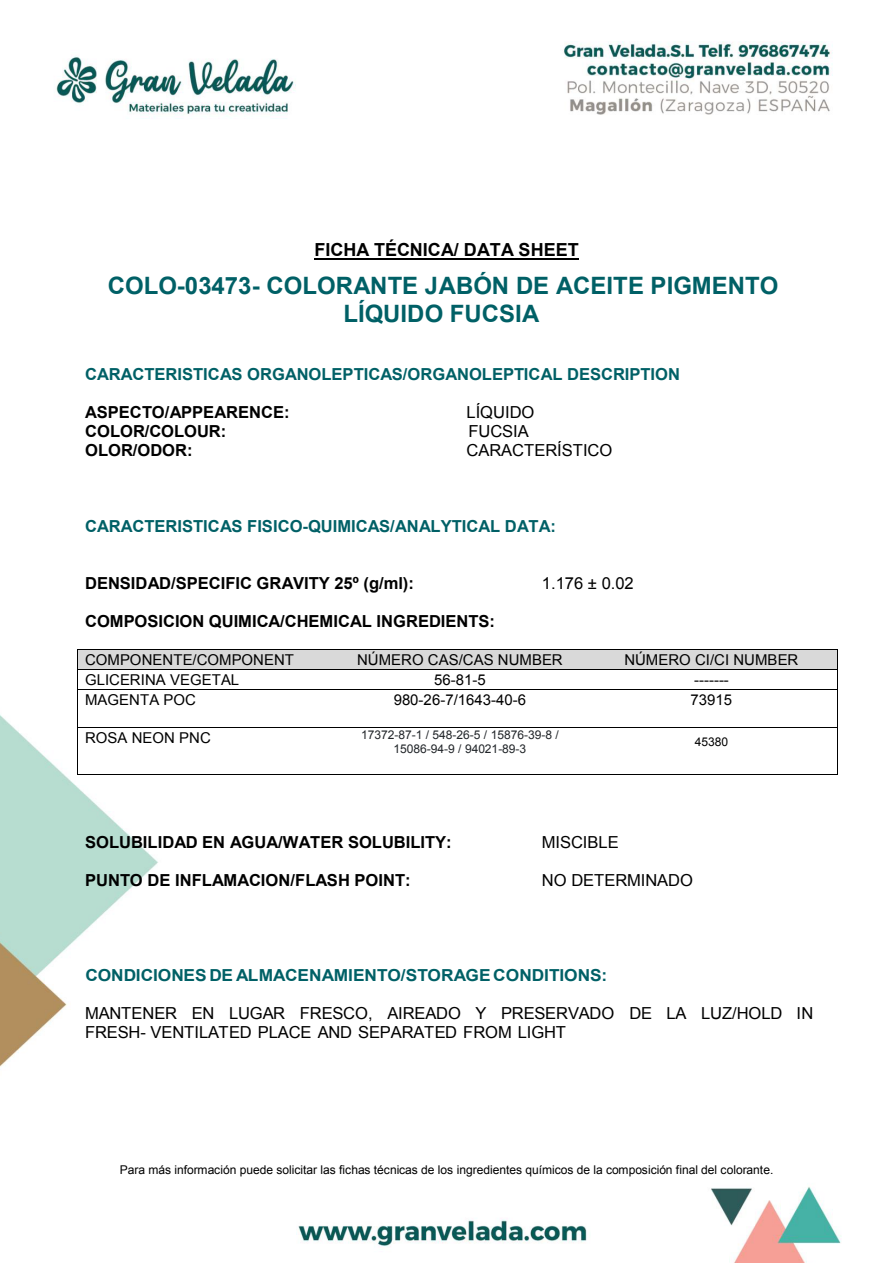
<style>
.page{position:relative;width:893px;height:1263px;background:#fff}
.page>*{position:absolute;margin:0;border:0;box-sizing:border-box;transform-origin:0 0}
.t1{font:700 24px/27.6px "Arial";color:#006066;text-align:center}
.t2{font:700 18px "Arial";color:#000}
.t3{font:700 16.5px "Arial";letter-spacing:-.005em;color:#000}
.t4{font:16.5px/19px "Arial";letter-spacing:-.005em;color:#000}
.t5{font:700 16.5px "Arial";color:#006066}
.t6{font:700 16.5px "Arial";color:#006066;scale:1.05 1}
.t7{font:15px "Arial";color:#000}
.t8{font:12px "Arial";letter-spacing:-.005em;color:#000}
.t9{font:12px/13.8px "Arial";letter-spacing:-.005em;color:#212529;text-align:center}
</style>
<div class="page">
<img style="left:0;top:41px;width:842px;height:1222px">
<hr style="left:314px;top:258px;width:265px;height:2px;background:#000">
<div style="left:77px;top:650px;width:257px;height:19px;background:#d9d9d9"></div>
<div style="left:334px;top:650px;width:252px;height:19px;background:#d9d9d9"></div>
<div style="left:586px;top:650px;width:251px;height:19px;background:#d9d9d9"></div>
<hr style="left:77px;top:649px;width:258px;height:1px;background:#000">
<hr style="left:335px;top:649px;width:251px;height:1px;background:#000">
<hr style="left:587px;top:649px;width:250px;height:1px;background:#000">
<hr style="left:77px;top:669px;width:258px;height:1px;background:#000">
<hr style="left:335px;top:669px;width:251px;height:1px;background:#000">
<hr style="left:587px;top:669px;width:250px;height:1px;background:#000">
<svg style="left:77px;top:650px;width:1px;height:39px"></svg>
<hr style="left:77px;top:689px;width:258px;height:1px;background:#000">
<hr style="left:335px;top:689px;width:251px;height:1px;background:#000">
<hr style="left:587px;top:689px;width:250px;height:1px;background:#000">
<svg style="left:837px;top:649px;width:1px;height:41px"></svg>
<hr style="left:77px;top:690px;width:1px;height:37px;background:#000">
<hr style="left:837px;top:690px;width:1px;height:37px;background:#000">
<hr style="left:77px;top:727px;width:258px;height:1px;background:#000">
<hr style="left:335px;top:727px;width:251px;height:1px;background:#000">
<hr style="left:587px;top:727px;width:250px;height:1px;background:#000">
<hr style="left:77px;top:728px;width:1px;height:46px;background:#000">
<hr style="left:77px;top:774px;width:258px;height:1px;background:#000">
<hr style="left:334px;top:774px;width:252px;height:1px;background:#000">
<hr style="left:586px;top:774px;width:251px;height:1px;background:#000">
<hr style="left:837px;top:728px;width:1px;height:46px;background:#000">
<p class="t2" style="left:314px;top:237px;width:266px">FICHA TÉCNICA/ DATA SHEET</p>
<h1 class="t1" style="left:108px;top:272px;width:672px">COLO-03473- COLORANTE JABÓN DE ACEITE PIGMENTO<br>LÍQUIDO FUCSIA</h1>
<p class="t5" style="left:85px;top:363px;width:596px">CARACTERISTICAS ORGANOLEPTICAS/ORGANOLEPTICAL DESCRIPTION</p>
<p class="t3" style="left:85px;top:401px;width:206px">ASPECTO/APPEARENCE:</p>
<p class="t4" style="left:466px;top:403px;width:69px">LÍQUIDO</p>
<p class="t3" style="left:85px;top:420px;width:143px">COLOR/COLOUR:</p>
<p class="t4" style="left:468px;top:422px;width:62px">FUCSIA</p>
<p class="t3" style="left:85px;top:439px;width:109px">OLOR/ODOR:</p>
<p class="t4" style="left:466px;top:441px;width:147px">CARACTERÍSTICO</p>
<p class="t5" style="left:85px;top:515px;width:472px">CARACTERISTICAS FISICO-QUIMICAS/ANALYTICAL DATA:</p>
<p class="t3" style="left:85px;top:572px;width:330px">DENSIDAD/SPECIFIC GRAVITY 25º (g/ml):</p>
<p class="t4" style="left:542px;top:574px;width:93px">1.176 ± 0.02</p>
<p class="t3" style="left:85px;top:610px;width:411px">COMPOSICION QUIMICA/CHEMICAL INGREDIENTS:</p>
<p class="t7" style="left:85px;top:650px;width:210px">COMPONENTE/COMPONENT</p>
<p class="t7" style="left:357px;top:650px;width:207px">NÚMERO CAS/CAS NUMBER</p>
<p class="t7" style="left:624px;top:650px;width:175px">NÚMERO CI/CI NUMBER</p>
<p class="t7" style="left:85px;top:670px;width:156px">GLICERINA VEGETAL</p>
<p class="t7" style="left:434px;top:670px;width:53px">56-81-5</p>
<p class="t7" style="left:694px;top:670px;width:36px">-------</p>
<p class="t7" style="left:85px;top:690px;width:112px">MAGENTA POC</p>
<p class="t7" style="left:394px;top:690px;width:134px">980-26-7/1643-40-6</p>
<p class="t7" style="left:691px;top:690px;width:43px">73915</p>
<p class="t7" style="left:85px;top:728px;width:127px">ROSA NEON PNC</p>
<p class="t9" style="left:361px;top:728px;width:199px">17372-87-1 / 548-26-5 / 15876-39-8 /<br>15086-94-9 / 94021-89-3</p>
<p class="t8" style="left:695px;top:733px;width:35px">45380</p>
<p class="t3" style="left:85px;top:831px;width:368px">SOLUBILIDAD EN AGUA/WATER SOLUBILITY:</p>
<p class="t4" style="left:542px;top:833px;width:78px">MISCIBLE</p>
<p class="t3" style="left:85px;top:869px;width:327px">PUNTO DE INFLAMACION/FLASH POINT:</p>
<p class="t4" style="left:542px;top:871px;width:153px">NO DETERMINADO</p>
<p class="t6" style="left:85px;top:964px;width:499px">CONDICIONES DE ALMACENAMIENTO/STORAGE CONDITIONS:</p>
<p class="t4" style="left:85px;top:1004px;width:730px">MANTENER EN LUGAR FRESCO, AIREADO Y PRESERVADO DE LA LUZ/HOLD IN<br>FRESH- VENTILATED PLACE AND SEPARATED FROM LIGHT</p>
<p class="t8" style="left:120px;top:1162px;width:655px">Para más información puede solicitar las fichas técnicas de los ingredientes químicos de la composición final del colorante.</p>
</div>
